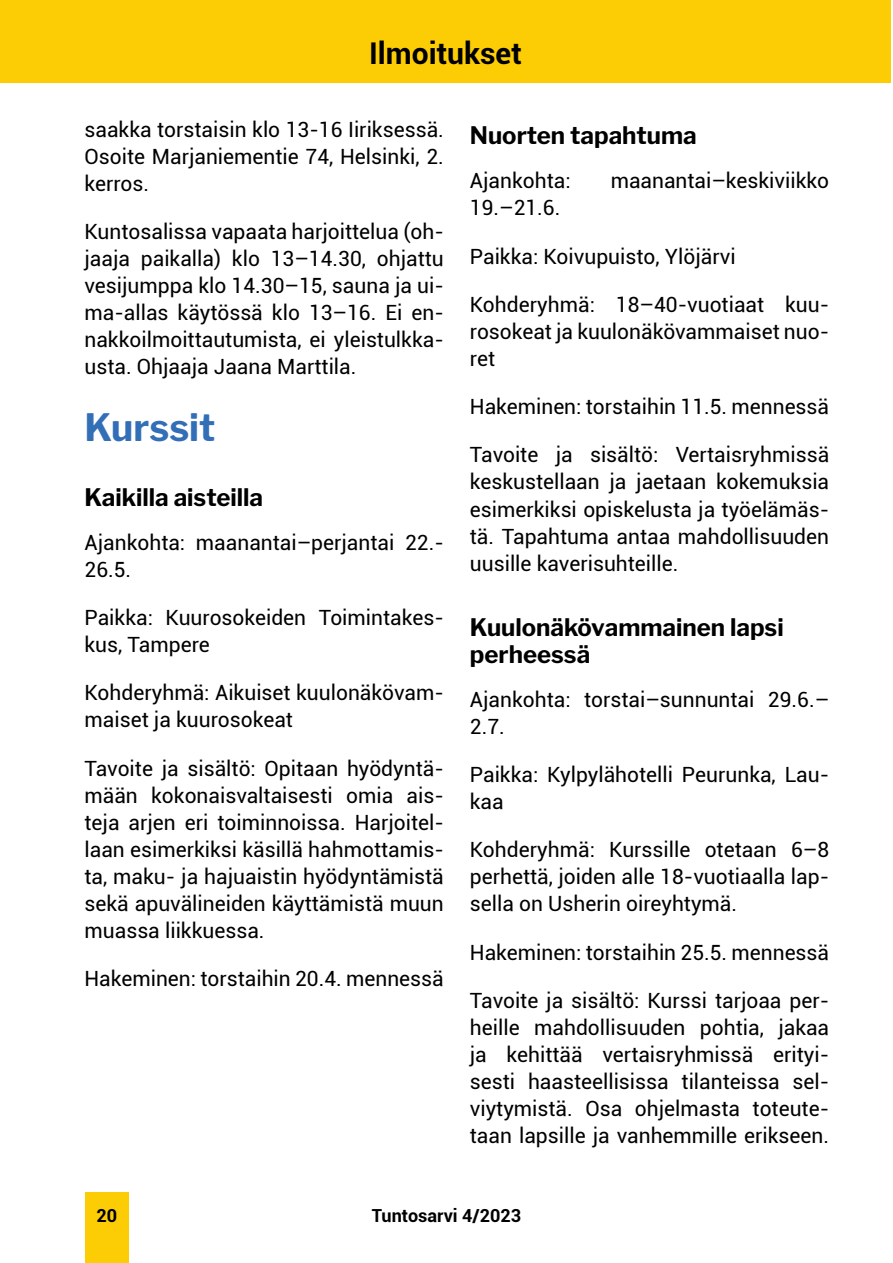
<style>
.page{position:relative;width:893px;height:1263px;background:#fff}
.page>*{position:absolute;margin:0;border:0;box-sizing:border-box;transform-origin:0 0}
.t1{font:700 37.5px "Libre Franklin";color:#336fb6}
.t2{font:700 30px "Roboto";color:#000}
.t3{font:700 24px/27px "Libre Franklin";color:#000}
.t4{font:21px/27px "Roboto";color:#000;text-align:justify}
.t5{font:700 18px "Roboto";color:#000}
</style>
<div class="page">
<div style="left:85px;top:1192px;width:44px;height:71px;background:#fccd05"></div>
<div style="left:0;top:0;width:891px;height:83px;background:#fccd05"></div>
<h2 class="t2" style="left:369px;top:32px;width:154px">Ilmoitukset</h2>
<p class="t4" style="left:85px;top:115px;width:361px">saakka torstaisin klo 13-16 Iiriksessä.<br>Osoite Marjaniementie 74, Helsinki, 2. kerros.</p>
<p class="t4" style="left:85px;top:217px;width:361px">Kuntosalissa vapaata harjoittelua (oh&shy;jaaja paikalla) klo 13–14.30, ohjattu vesijumppa klo 14.30–15, sauna ja ui&shy;ma-allas käytössä klo 13–16. Ei en&shy;nakkoilmoittautumista, ei yleistulkka&shy;usta. Ohjaaja Jaana Marttila.</p>
<h1 class="t1" style="left:85px;top:404px;width:132px">Kurssit</h1>
<p class="t3" style="left:85px;top:484px;width:180px">Kaikilla aisteilla</p>
<p class="t4" style="left:85px;top:528px;width:361px">Ajankohta: maanantai–perjantai 22.-<br>26.5.</p>
<p class="t4" style="left:85px;top:603px;width:361px">Paikka: Kuurosokeiden Toimintakes&shy;kus, Tampere</p>
<p class="t4" style="left:85px;top:679px;width:361px">Kohderyhmä: Aikuiset kuulonäkövam&shy;maiset ja kuurosokeat</p>
<p class="t4" style="left:85px;top:754px;width:361px">Tavoite ja sisältö: Opitaan hyödyntä&shy;mään kokonaisvaltaisesti omia ais&shy;teja arjen eri toiminnoissa. Harjoitel&shy;laan esimerkiksi käsillä hahmottamis&shy;ta, maku- ja hajuaistin hyödyntämistä sekä apuvälineiden käyttämistä muun muassa liikkuessa.</p>
<p class="t4" style="left:85px;top:964px;width:361px">Hakeminen: torstaihin 20.4. mennessä</p>
<p class="t3" style="left:470px;top:122px;width:228px">Nuorten tapahtuma</p>
<p class="t4" style="left:470px;top:167px;width:102px">Ajankohta:</p>
<p class="t4" style="left:611px;top:167px;width:220px">maanantai–keskiviikko</p>
<p class="t4" style="left:470px;top:194px;width:92px">19.–21.6.</p>
<p class="t4" style="left:470px;top:242px;width:267px">Paikka: Koivupuisto, Ylöjärvi</p>
<p class="t4" style="left:470px;top:290px;width:361px">Kohderyhmä: 18–40-vuotiaat kuu&shy;rosokeat ja kuulonäkövammaiset nuo&shy;ret</p>
<p class="t4" style="left:470px;top:392px;width:361px">Hakeminen: torstaihin 11.5. mennessä</p>
<p class="t4" style="left:470px;top:441px;width:361px">Tavoite ja sisältö: Vertaisryhmissä keskustellaan ja jaetaan kokemuksia esimerkiksi opiskelusta ja työelämäs&shy;tä. Tapahtuma antaa mahdollisuuden uusille kaverisuhteille.</p>
<p class="t3" style="left:470px;top:614px;width:315px">Kuulonäkövammainen lapsi perheessä</p>
<p class="t4" style="left:470px;top:685px;width:361px">Ajankohta: torstai–sunnuntai 29.6.–<br>2.7.</p>
<p class="t4" style="left:470px;top:760px;width:361px">Paikka: Kylpylähotelli Peurunka, Lau&shy;kaa</p>
<p class="t4" style="left:470px;top:835px;width:361px">Kohderyhmä: Kurssille otetaan 6–8 perhettä, joiden alle 18-vuotiaalla lap&shy;sella on Usherin oireyhtymä.</p>
<p class="t4" style="left:470px;top:938px;width:361px">Hakeminen: torstaihin 25.5. mennessä</p>
<p class="t4" style="left:470px;top:986px;width:361px">Tavoite ja sisältö: Kurssi tarjoaa per&shy;heille mahdollisuuden pohtia, jakaa ja kehittää vertaisryhmissä erityi&shy;sesti haasteellisissa tilanteissa sel&shy;viytymistä. Osa ohjelmasta toteute&shy;taan lapsille ja vanhemmille erikseen.</p>
<p class="t5" style="left:97px;top:1203px;width:22px">20</p>
<p class="t5" style="left:372px;top:1203px;width:151px">Tuntosarvi 4/2023</p>
</div>
